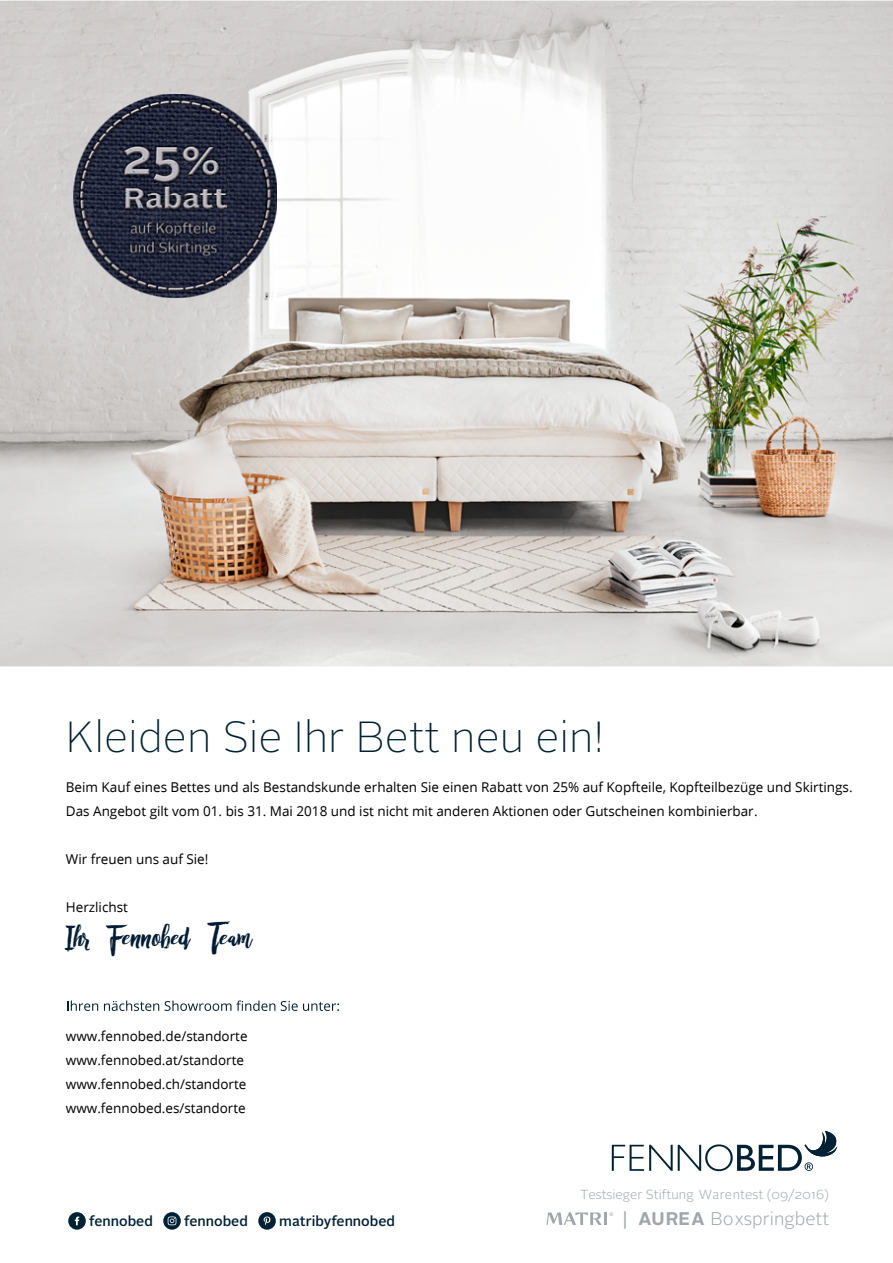
<style>
.page{position:relative;width:893px;height:1263px;background:#fff}
.page>*{position:absolute;margin:0;border:0;box-sizing:border-box;transform-origin:0 0}
.t1{font:100 43.5px "Alright Sans";color:#002133}
.t2{font:36px "Rofi Taste";color:#001c33}
.t3{font:300 18.3px "Alright Sans";color:#a0a7aa}
.t4{font:500 14.1px "Alright Sans";color:#002133}
.t5{font:13.5px/24px "Open Sans";color:#000}
.t6{font:300 13.2px "Alright Sans";color:#a0a7aa}
.s1{font-weight:400}
.s2{font-weight:700}
</style>
<div class="page">
<svg style="left:68px;top:1212px;width:18px;height:18px"></svg>
<svg style="left:75px;top:1216px;width:4px;height:9px"></svg>
<svg style="left:163px;top:1212px;width:18px;height:18px"></svg>
<svg style="left:168px;top:1216px;width:8px;height:9px"></svg>
<svg style="left:258px;top:1212px;width:18px;height:18px"></svg>
<svg style="left:264px;top:1216px;width:6px;height:9px"></svg>
<svg style="left:67px;top:1000px;width:31px;height:11px"></svg>
<svg style="left:104px;top:1000px;width:55px;height:11px"></svg>
<svg style="left:165px;top:1000px;width:110px;height:11px"></svg>
<svg style="left:281px;top:1001px;width:58px;height:10px"></svg>
<svg style="left:612px;top:1131px;width:226px;height:40px"></svg>
<img style="left:0;top:1px;width:893px;height:665px">
<svg style="left:546px;top:1212px;width:67px;height:13px"></svg>
<img style="left:74px;top:94px;width:203px;height:203px">
<h1 class="t1" style="left:66px;top:707px;width:539px">Kleiden Sie Ihr Bett neu ein!</h1>
<p class="t5" style="left:66px;top:774px;width:788px">Beim Kauf eines Bettes und als Bestandskunde erhalten Sie einen Rabatt von 25% auf Kopfteile, Kopfteilbezüge und Skirtings.<br>Das Angebot gilt vom 01. bis 31. Mai 2018 und ist nicht mit anderen Aktionen oder Gutscheinen kombinierbar.</p>
<p class="t5" style="left:66px;top:846px;width:144px">Wir freuen uns auf Sie!</p>
<p class="t5" style="left:66px;top:894px;width:64px">Herzlichst</p>
<h2 class="t2" style="left:66px;top:920px;width:187px">Ihr Fennobed Team</h2>
<p class="t5" style="left:66px;top:1023px;width:183px">www.fennobed.de/standorte www.fennobed.at/standorte www.fennobed.ch/standorte www.fennobed.es/standorte</p>
<p class="t4" style="left:89px;top:1211px;width:65px">fennobed</p>
<p class="t4" style="left:184px;top:1211px;width:65px">fennobed</p>
<p class="t4" style="left:279px;top:1211px;width:117px">matribyfennobed</p>
<p class="t6" style="left:580px;top:1186px;width:250px">Testsieger Stiftung Warentest (09/2016)</p>
<h3 class="t3" style="left:623px;top:1206px;width:208px"><span class="s1">|</span> <span class="s2">AUREA</span> Boxspringbett</h3>
</div>
